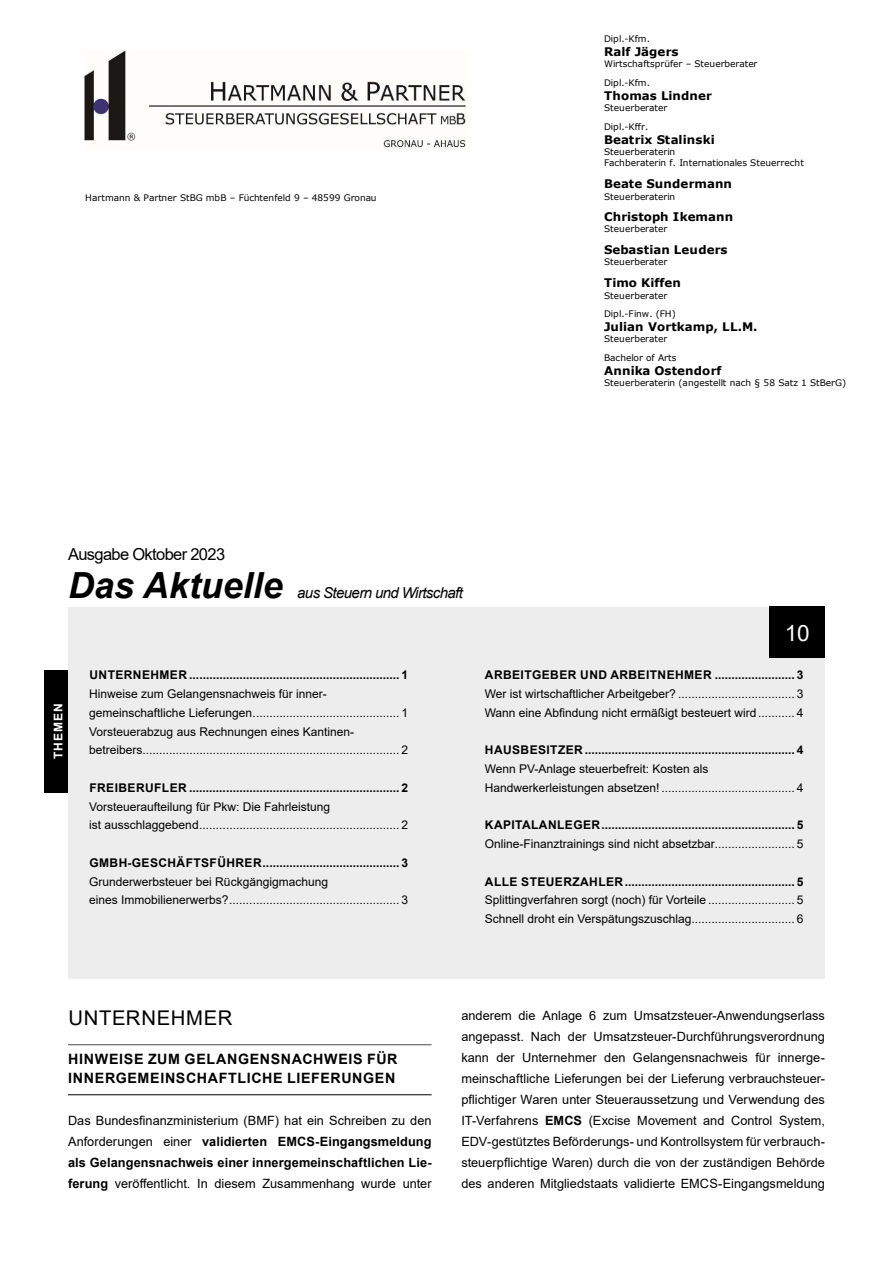
<style>
.page{position:relative;width:893px;height:1263px;background:#fff}
.page>*{position:absolute;margin:0;border:0;box-sizing:border-box;transform-origin:0 0}
.t1{font:italic 700 36px "Arial";color:#000}
.t2{font:22.5px "Arial";color:#fff}
.t3{font:20.25px "Arial";letter-spacing:.035em;color:#000}
.t4{font:16.5px "Arial";letter-spacing:-.04em;color:#000}
.t5{font:italic 15px "Arial";letter-spacing:-.04em;color:#000}
.t6{font:700 14.25px/19.5px "Arial";letter-spacing:.045em;color:#000}
.t7{font:12.75px/21px "Arial";color:#000;text-align:justify}
.t8{font:12px/18.8px "Arial";color:#000}
.t9{font:700 12px "Arial";letter-spacing:.035em;color:#000}
.t10{font:700 12px "Arial";letter-spacing:.085em;color:#fff}
.t11{font:700 11.85px "Verdana";color:#000}
.t12{font:9px/18.3px "Verdana";letter-spacing:.005em;color:#000}
.s1{font-weight:700}
</style>
<div class="page">
<img style="left:85px;top:51px;width:381px;height:98px">
<div style="left:68px;top:607px;width:757px;height:371px;background:#ededed"></div>
<hr style="left:68px;top:1044px;width:364px;height:1px;background:#4a4a49">
<hr style="left:68px;top:1094px;width:364px;height:1px;background:#000">
<div style="left:770px;top:607px;width:55px;height:51px;background:#000"></div>
<div style="left:45px;top:670px;width:23px;height:122px;background:#000"></div>
<p class="t12" style="left:85px;top:188px;width:293px">Hartmann &amp; Partner StBG mbB – Füchtenfeld 9 – 48599 Gronau</p>
<p class="t12" style="left:604px;top:29px;width:48px">Dipl.-Kfm.</p>
<p class="t11" style="left:604px;top:43px;width:76px">Ralf Jägers</p>
<p class="t12" style="left:604px;top:55px;width:155px">Wirtschaftsprüfer – Steuerberater<br>Dipl.-Kfm.</p>
<p class="t11" style="left:604px;top:87px;width:109px">Thomas Lindner</p>
<p class="t12" style="left:604px;top:99px;width:65px;line-height:18.8px">Steuerberater<br>Dipl.-Kffr.</p>
<p class="t11" style="left:604px;top:131px;width:112px">Beatrix Stalinski</p>
<p class="t12" style="left:604px;top:146px;width:201px;line-height:11.1px">Steuerberaterin<br>Fachberaterin f. Internationales Steuerrecht</p>
<p class="t11" style="left:604px;top:175px;width:129px">Beate Sundermann</p>
<p class="t12" style="left:604px;top:187px;width:73px">Steuerberaterin</p>
<p class="t11" style="left:604px;top:208px;width:131px">Christoph Ikemann</p>
<p class="t12" style="left:604px;top:220px;width:65px">Steuerberater</p>
<p class="t11" style="left:604px;top:241px;width:125px">Sebastian Leuders</p>
<p class="t12" style="left:604px;top:253px;width:65px">Steuerberater</p>
<p class="t11" style="left:604px;top:274px;width:78px">Timo Kiffen</p>
<p class="t12" style="left:604px;top:286px;width:73px">Steuerberater<br>Dipl.-Finw. (FH)</p>
<p class="t11" style="left:604px;top:318px;width:155px">Julian Vortkamp, LL.M.</p>
<p class="t12" style="left:604px;top:330px;width:74px">Steuerberater<br>Bachelor of Arts</p>
<p class="t11" style="left:604px;top:362px;width:119px">Annika Ostendorf</p>
<p class="t12" style="left:604px;top:374px;width:244px">Steuerberaterin (angestellt nach § 58 Satz 1 StBerG)</p>
<h3 class="t4" style="left:68px;top:543px;width:159px">Ausgabe Oktober 2023</h3>
<h1 class="t1" style="left:68px;top:561px;width:216px">Das Aktuelle</h1>
<p class="t5" style="left:297px;top:583px;width:167px">aus Steuern und Wirtschaft</p>
<p class="t10" style="left:50px;top:759px;width:57px;rotate:-90deg">THEMEN</p>
<p class="t9" style="left:90px;top:667px;width:320px">UNTERNEHMER ............................................................... 1</p>
<p class="t8" style="left:89px;top:684px;width:320px">Hinweise zum Gelangensnachweis für inner&shy;gemeinschaftliche Lieferungen............................................ 1<br>Vorsteuerabzug aus Rechnungen eines Kantinen&shy;betreibers............................................................................. 2</p>
<p class="t9" style="left:89px;top:779px;width:320px">FREIBERUFLER ............................................................... 2</p>
<p class="t8" style="left:89px;top:797px;width:320px">Vorsteueraufteilung für Pkw: Die Fahrleistung<br>ist ausschlaggebend............................................................ 2</p>
<p class="t9" style="left:89px;top:854px;width:320px">GMBH-GESCHÄFTSFÜHRER......................................... 3</p>
<p class="t8" style="left:89px;top:872px;width:320px">Grunderwerbsteuer bei Rückgängigmachung<br>eines Immobilienerwerbs?................................................... 3</p>
<h2 class="t2" style="left:785px;top:617px;width:27px">10</h2>
<p class="t9" style="left:485px;top:667px;width:320px">ARBEITGEBER UND ARBEITNEHMER ........................ 3</p>
<p class="t8" style="left:485px;top:684px;width:320px">Wer ist wirtschaftlicher Arbeitgeber? ................................... 3<br>Wann eine Abfindung nicht ermäßigt besteuert wird ........... 4</p>
<p class="t9" style="left:485px;top:742px;width:320px">HAUSBESITZER ............................................................... 4</p>
<p class="t8" style="left:485px;top:759px;width:320px">Wenn PV-Anlage steuerbefreit: Kosten als<br>Handwerkerleistungen absetzen! ........................................ 4</p>
<p class="t9" style="left:485px;top:817px;width:320px">KAPITALANLEGER.......................................................... 5</p>
<p class="t8" style="left:485px;top:834px;width:320px">Online-Finanztrainings sind nicht absetzbar........................ 5</p>
<p class="t9" style="left:485px;top:873px;width:320px">ALLE STEUERZAHLER................................................... 5</p>
<p class="t8" style="left:485px;top:891px;width:320px">Splittingverfahren sorgt (noch) für Vorteile .......................... 5<br>Schnell droht ein Verspätungszuschlag............................... 6</p>
<h3 class="t3" style="left:68px;top:1004px;width:166px">UNTERNEHMER</h3>
<p class="t6" style="left:68px;top:1049px;width:331px">HINWEISE ZUM GELANGENSNACHWEIS FÜR<br>INNERGEMEINSCHAFTLICHE LIEFERUNGEN</p>
<p class="t7" style="left:68px;top:1110px;width:365px">Das Bundesfinanzministerium (BMF) hat ein Schreiben zu den Anforderungen einer <span class="s1">validierten EMCS-Eingangsmeldung als Gelangensnachweis einer innergemeinschaftlichen Lie&shy;ferung</span> veröffentlicht. In diesem Zusammenhang wurde unter</p>
<p class="t7" style="left:461px;top:1005px;width:365px">anderem die Anlage 6 zum Umsatzsteuer-Anwendungserlass angepasst. Nach der Umsatzsteuer-Durchführungsverordnung kann der Unternehmer den Gelangensnachweis für innerge&shy;meinschaftliche Lieferungen bei der Lieferung verbrauchsteuer&shy;pflichtiger Waren unter Steueraussetzung und Verwendung des IT-Verfahrens <span class="s1">EMCS</span> (Excise Movement and Control System, EDV-gestütztes Beförderungs- und Kontrollsystem für verbrauch&shy;steuerpflichtige Waren) durch die von der zuständigen Behörde des anderen Mitgliedstaats validierte EMCS-Eingangsmeldung</p>
</div>
